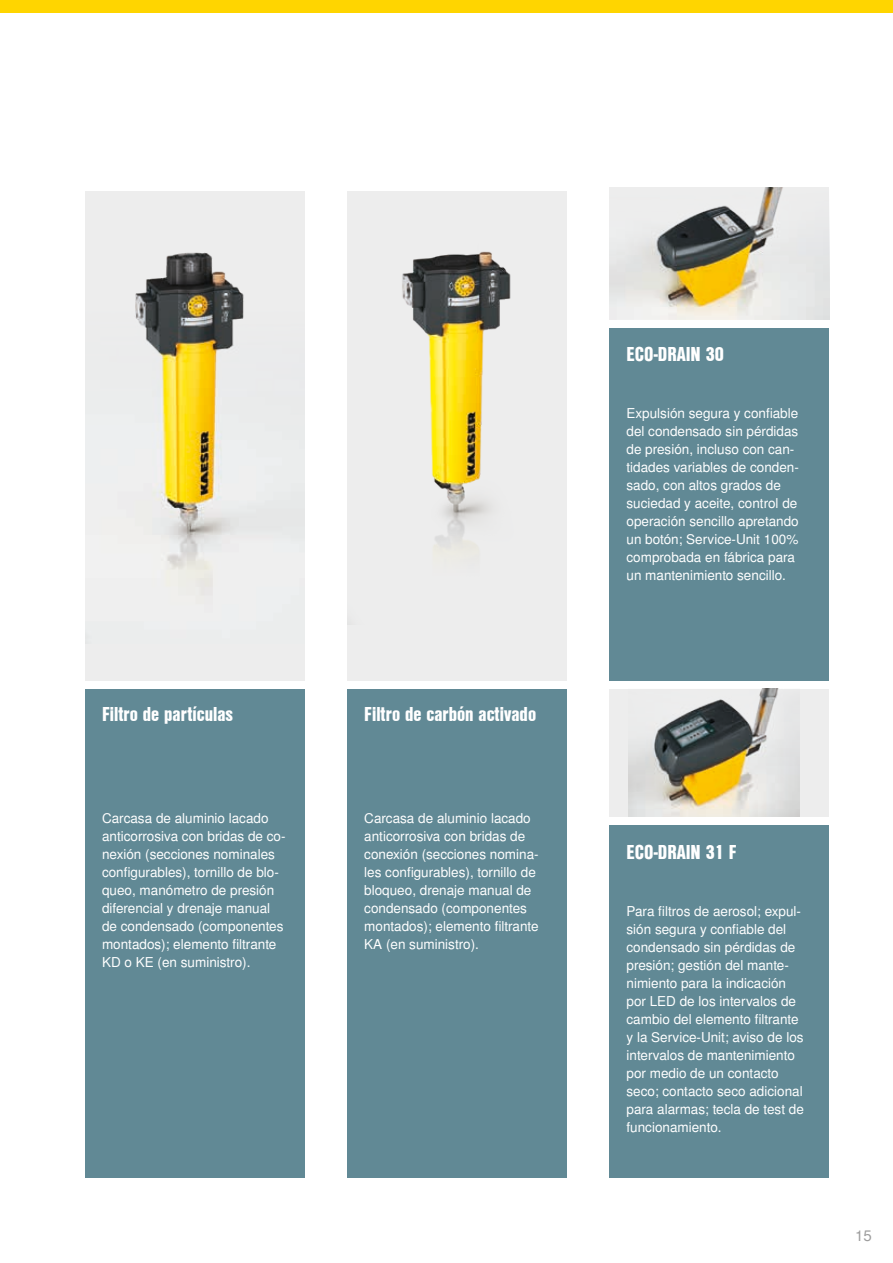
<style>
.page{position:relative;width:893px;height:1263px;background:#fff}
.page>*{position:absolute;margin:0;border:0;box-sizing:border-box;transform-origin:0 0}
.t1{font:19.5px "Nimbus San L Bla Con";color:#fff}
.t2{font:15px "Nimbus San L";color:#9d9d9d}
.t3{font:13.5px/18px "Nimbus San L";color:#fff}
</style>
<div class="page">
<div style="left:0;top:0;width:893px;height:13px;background:#ffd500"></div>
<img style="left:610px;top:188px;width:219px;height:131px">
<div style="left:609px;top:689px;width:220px;height:127px;background:#ededed"></div>
<img style="left:628px;top:689px;width:172px;height:127px">
<div style="left:85px;top:191px;width:220px;height:489px;background:#ededed"></div>
<img style="left:135px;top:252px;width:109px;height:335px">
<div style="left:347px;top:191px;width:220px;height:489px;background:#ededed"></div>
<img style="left:402px;top:251px;width:109px;height:301px">
<div style="left:85px;top:795px;width:220px;height:383px;background:#618995"></div>
<div style="left:347px;top:795px;width:220px;height:383px;background:#618995"></div>
<div style="left:609px;top:328px;width:220px;height:353px;background:#618995"></div>
<div style="left:609px;top:825px;width:220px;height:353px;background:#618995"></div>
<div style="left:85px;top:689px;width:220px;height:106px;background:#618995"></div>
<div style="left:347px;top:689px;width:220px;height:106px;background:#618995"></div>
<h1 class="t1" style="left:102px;top:700px;width:133px">Filtro de partículas</h1>
<h1 class="t1" style="left:364px;top:700px;width:173px">Filtro de carbón activado</h1>
<p class="t3" style="left:102px;top:810px;width:185px">Carcasa de aluminio lacado anticorrosiva con bridas de co&shy;nexión (secciones nominales configurables), tornillo de blo&shy;queo, manómetro de presión diferencial y drenaje manual de condensado (componentes montados); elemento filtrante<br>KD o KE (en suministro).</p>
<p class="t3" style="left:364px;top:810px;width:176px">Carcasa de aluminio lacado anticorrosiva con bridas de conexión (secciones nomina&shy;les configurables), tornillo de bloqueo, drenaje manual de condensado (componentes montados); elemento filtrante<br>KA (en suministro).</p>
<h1 class="t1" style="left:626px;top:340px;width:99px">ECO-DRAIN 30</h1>
<p class="t3" style="left:626px;top:405px;width:174px">Expulsión segura y confiable del condensado sin pérdidas de presión, incluso con can&shy;tidades variables de conden&shy;sado, con altos grados de suciedad y aceite, control de operación sencillo apretando un botón; Service-Unit 100% comprobada en fábrica para un mantenimiento sencillo.</p>
<h1 class="t1" style="left:626px;top:838px;width:112px">ECO-DRAIN 31 F</h1>
<p class="t3" style="left:626px;top:903px;width:179px">Para filtros de aerosol; expul&shy;sión segura y confiable del condensado sin pérdidas de presión; gestión del mante&shy;nimiento para la indicación por LED de los intervalos de cambio del elemento filtrante y la Service-Unit; aviso de los intervalos de mantenimiento por medio de un contacto seco; contacto seco adicional para alarmas; tecla de test de funcionamiento.</p>
<p class="t2" style="left:855px;top:1226px;width:18px">15</p>
</div>
